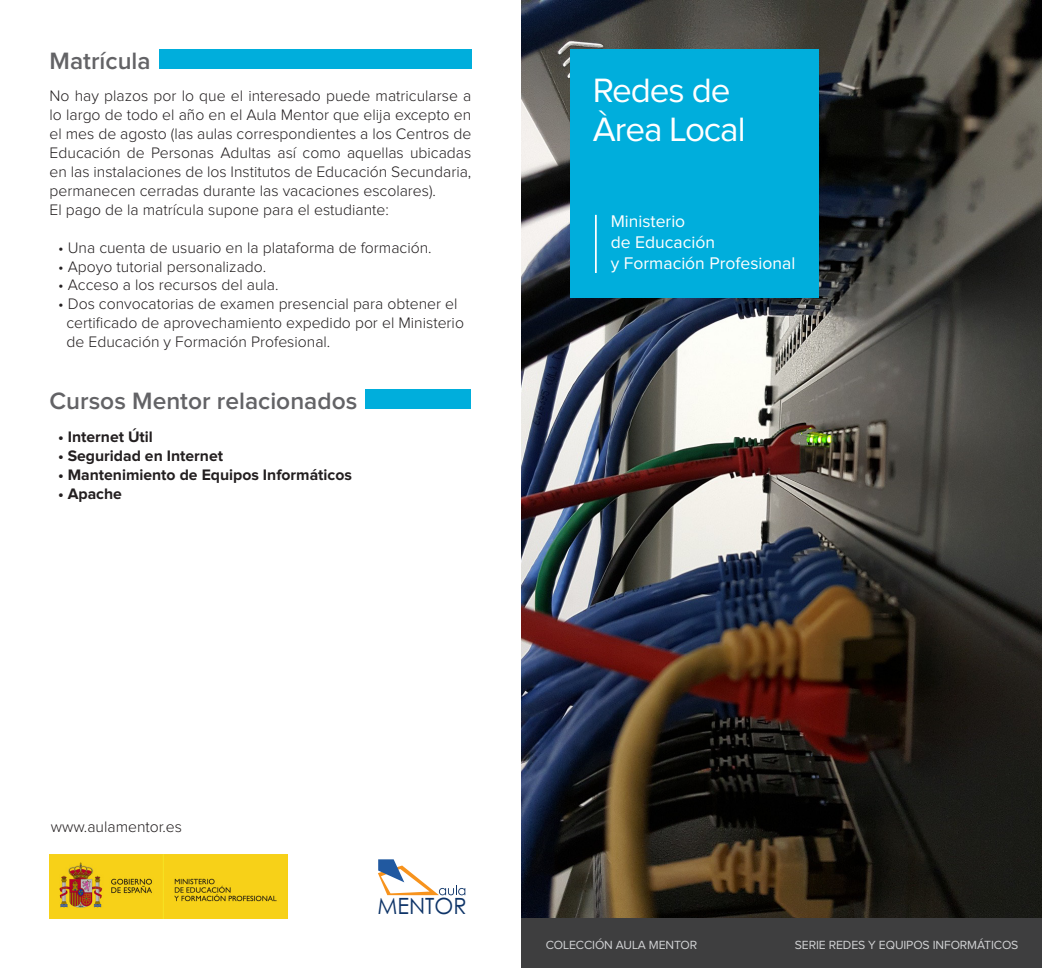
<style>
.page{position:relative;width:1042px;height:968px;background:#fff}
.page>*{position:absolute;margin:0;border:0;box-sizing:border-box;transform-origin:0 0}
.t1{font:35px "Proxima Nova";letter-spacing:-.03em;color:#fff}
.t2{font:600 24.5px "Proxima Nova";color:#636366}
.t3{font:22.4px "Levenim";color:#0e3468}
.t4{font:17.5px "Proxima Nova";color:#fff}
.boliche{font:300 15.75px/18.9px "Proxima Nova";color:#231f20;text-align:justify}
.boliche-2{font:700 15.75px "Proxima Nova";color:#231f20}
.t5{font:12.25px "Proxima Nova";letter-spacing:-.01em;color:#d1d2d4}
</style>
<div class="page">
<img style="left:521px;top:0;width:521px;height:918px">
<div style="left:521px;top:918px;width:521px;height:49px;background:#3e3e3f"></div>
<div style="left:159px;top:50px;width:312px;height:19px;background:#00aedc"></div>
<div style="left:365px;top:389px;width:106px;height:20px;background:#00aedc"></div>
<img style="left:50px;top:854px;width:237px;height:64px">
<svg style="left:378px;top:859px;width:87px;height:36px"></svg>
<div style="left:570px;top:50px;width:249px;height:248px;background:#00aedc"></div>
<hr style="left:595px;top:215px;width:2px;height:58px;background:#fff">
<p class="t2" style="left:50px;top:50px;width:102px">Matrícula</p>
<p class="boliche" style="left:50px;top:87px;width:423px">No hay plazos por lo que el interesado puede matricularse a lo largo de todo el año en el Aula Mentor que elija excepto en el mes de agosto (las aulas correspondientes a los Centros de Educación de Personas Adultas así como aquellas ubicadas en las instalaciones de los Institutos de Educación Secundaria, permanecen cerradas durante las vacaciones escolares).</p>
<p class="boliche" style="left:50px;top:200px;width:341px">El pago de la matrícula supone para el estudiante:</p>
<p class="boliche" style="left:58px;top:238px;width:375px">• Una cuenta de usuario en la plataforma de formación.</p>
<p class="boliche" style="left:58px;top:257px;width:210px">• Apoyo tutorial personalizado.</p>
<p class="boliche" style="left:58px;top:276px;width:222px">• Acceso a los recursos del aula.</p>
<p class="boliche" style="left:66px;top:295px;width:399px;text-align:left;text-indent:-8px">• Dos convocatorias de examen presencial para obtener el certificado de aprovechamiento expedido por el Ministerio de Educación y Formación Profesional.</p>
<p class="t2" style="left:50px;top:389px;width:309px">Cursos Mentor relacionados</p>
<p class="boliche-2" style="left:58px;top:429px;width:96px">• Internet Útil</p>
<p class="boliche-2" style="left:58px;top:448px;width:167px">• Seguridad en Internet</p>
<p class="boliche-2" style="left:58px;top:467px;width:295px">• Mantenimiento de Equipos Informáticos</p>
<p class="boliche-2" style="left:58px;top:486px;width:65px">• Apache</p>
<p class="t1" style="left:593px;top:74px;width:139px">Redes de</p>
<p class="t1" style="left:593px;top:113px;width:154px">Àrea Local</p>
<p class="t1" style="left:595px;top:74px;width:115px">Joomla!</p>
<p class="t4" style="left:611px;top:213px;width:76px">Ministerio</p>
<p class="t4" style="left:611px;top:234px;width:106px">de Educación</p>
<p class="t4" style="left:611px;top:255px;width:186px">y Formación Profesional</p>
<p class="t4" style="left:608px;top:215px;width:76px">Ministerio</p>
<p class="t4" style="left:608px;top:236px;width:119px">de Educación y</p>
<p class="t4" style="left:608px;top:257px;width:173px">Formación Profesional</p>
<p class="boliche" style="left:51px;top:817px;width:133px">www.aulamentor.es</p>
<p class="t3" style="left:377px;top:892px;width:91px">MENTOR</p>
<p class="t5" style="left:546px;top:939px;width:153px">COLECCIÓN AULA MENTOR</p>
<p class="t5" style="left:795px;top:939px;width:225px">SERIE REDES Y EQUIPOS INFORMÁTICOS</p>
</div>
